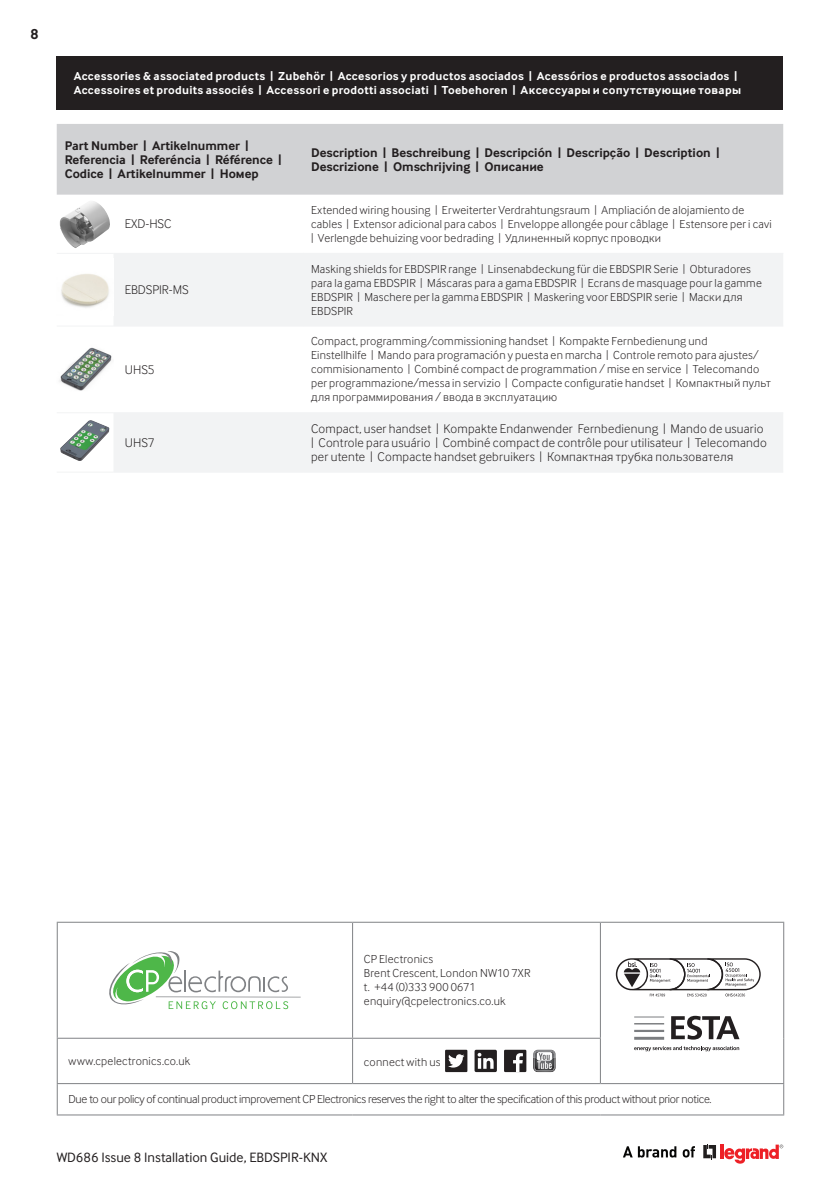
<style>
.page{position:relative;width:840px;height:1191px;background:#fff}
.page>*{position:absolute;margin:0;border:0;box-sizing:border-box;transform-origin:0 0}
.t1{font:700 15px "Inter Face";color:#231f20}
.Section_header_capti{font:14px "Inter Face";color:#231f20}
.N_PT_Description_-_C{font:300 13px/14px "Inter Face";letter-spacing:.015em;color:#231f20}
.sub_header{font:700 13px/14px "Inter Face";color:#231f20}
.N_PT_Description_-_C-2{font:700 13px/14px "Inter Face";color:#231f20}
.Caption_Copy_N{font:300 12px/14px "Inter Face";letter-spacing:.02em;color:#231f20}
.Sub_Heading{font:700 12px/14.4px "Inter Face";letter-spacing:.025em;color:#fff}
.Caption_Copy_N-2{font:300 12px "Inter Face";letter-spacing:-.02em;color:#231f20}
</style>
<div class="page">
<hr style="left:57px;top:921px;width:295px;height:1px;background:#808285">
<hr style="left:57px;top:922px;width:1px;height:115px;background:#808285">
<hr style="left:57px;top:1037px;width:295px;height:1px;background:#808285">
<hr style="left:57px;top:1038px;width:1px;height:45px;background:#808285">
<hr style="left:57px;top:1083px;width:295px;height:1px;background:#808285">
<hr style="left:57px;top:1084px;width:1px;height:30px;background:#808285">
<hr style="left:57px;top:1114px;width:295px;height:1px;background:#808285">
<hr style="left:352px;top:1114px;width:248px;height:1px;background:#808285">
<hr style="left:600px;top:1114px;width:183px;height:1px;background:#808285">
<hr style="left:352px;top:921px;width:248px;height:1px;background:#808285">
<hr style="left:352px;top:922px;width:1px;height:115px;background:#808285">
<hr style="left:600px;top:921px;width:183px;height:1px;background:#808285">
<hr style="left:599px;top:922px;width:1px;height:115px;background:#808285">
<hr style="left:782px;top:922px;width:1px;height:116px;background:#808285">
<hr style="left:352px;top:1037px;width:248px;height:1px;background:#808285">
<hr style="left:352px;top:1038px;width:1px;height:45px;background:#808285">
<hr style="left:599px;top:1038px;width:1px;height:45px;background:#808285">
<hr style="left:782px;top:1038px;width:1px;height:45px;background:#808285">
<hr style="left:352px;top:1083px;width:248px;height:1px;background:#808285">
<hr style="left:600px;top:1083px;width:183px;height:1px;background:#808285">
<hr style="left:782px;top:1084px;width:1px;height:30px;background:#808285">
<svg style="left:109px;top:951px;width:179px;height:58px"></svg>
<hr style="left:156px;top:996px;width:144px;height:1px;background:#808285">
<svg style="left:671px;top:1015px;width:68px;height:24px"></svg>
<svg style="left:634px;top:1046px;width:104px;height:5px"></svg>
<hr style="left:633px;top:1016px;width:30px;height:1px;background:#7b7d80">
<hr style="left:633px;top:1036px;width:30px;height:3px;background:#7b7d80">
<hr style="left:633px;top:1029px;width:30px;height:3px;background:#7b7d80">
<hr style="left:633px;top:1023px;width:30px;height:1px;background:#7b7d80">
<svg style="left:615px;top:958px;width:145px;height:38px"></svg>
<div style="left:474px;top:1049px;width:22px;height:23px;background:#231f20;border-radius:2px"></div>
<svg style="left:477px;top:1052px;width:16px;height:16px"></svg>
<div style="left:503px;top:1049px;width:23px;height:23px;background:#231f20"></div>
<svg style="left:513px;top:1053px;width:9px;height:19px"></svg>
<div style="left:445px;top:1049px;width:22px;height:23px;background:#231f20"></div>
<svg style="left:448px;top:1054px;width:16px;height:13px"></svg>
<svg style="left:533px;top:1049px;width:22px;height:23px"></svg>
<svg style="left:703px;top:1144px;width:12px;height:15px"></svg>
<hr style="left:720px;top:1144px;width:3px;height:15px;background:#ed2026">
<svg style="left:723px;top:1144px;width:59px;height:19px"></svg>
<svg style="left:623px;top:1146px;width:53px;height:11px"></svg>
<svg style="left:682px;top:1146px;width:12px;height:11px"></svg>
<div style="left:57px;top:124px;width:725px;height:71px;background:#d1d2d4"></div>
<svg style="left:114px;top:254px;width:668px;height:217px;fill:#f2f3f4"></svg>
<hr style="left:57px;top:253px;width:56px;height:1px;background:#f2f3f4">
<hr style="left:57px;top:325px;width:56px;height:1px;background:#f2f3f4">
<hr style="left:57px;top:412px;width:56px;height:1px;background:#f2f3f4">
<hr style="left:57px;top:471px;width:56px;height:1px;background:#f2f3f4">
<hr style="left:113px;top:253px;width:190px;height:1px;background:#f2f3f4">
<hr style="left:303px;top:253px;width:479px;height:1px;background:#f2f3f4">
<hr style="left:303px;top:325px;width:479px;height:1px;background:#f2f3f4">
<hr style="left:113px;top:325px;width:190px;height:1px;background:#f2f3f4">
<hr style="left:113px;top:412px;width:190px;height:1px;background:#f2f3f4">
<hr style="left:303px;top:412px;width:479px;height:1px;background:#f2f3f4">
<hr style="left:113px;top:471px;width:190px;height:1px;background:#f2f3f4">
<hr style="left:303px;top:471px;width:479px;height:1px;background:#f2f3f4">
<img style="left:59px;top:201px;width:51px;height:47px">
<img style="left:61px;top:274px;width:48px;height:34px">
<img style="left:59px;top:347px;width:53px;height:44px">
<img style="left:60px;top:420px;width:49px;height:41px">
<div style="left:57px;top:57px;width:725px;height:53px;background:#231f20"></div>
<p class="t1" style="left:30px;top:25px;width:10px">8</p>
<p class="Sub_Heading" style="left:74px;top:69px;width:668px">Accessories &amp; associated products | Zubehör | Accesorios y productos asociados | Acessórios e productos associados |<br>Accessoires et produits associés | Accessori e prodotti associati | Toebehoren | Аксессуары и сопутствующие товары</p>
<p class="N_PT_Description_-_C-2" style="left:65px;top:138px;width:218px">Part Number | Artikelnummer |<br>Referencia | Referéncia | Référence |<br>Codice | Artikelnummer | Номер</p>
<p class="sub_header" style="left:311px;top:145px;width:410px">Description | Beschreibung | Descripción | Descripção | Description |<br>Descrizione | Omschrijving | Описание</p>
<p class="N_PT_Description_-_C" style="left:125px;top:217px;width:48px">EXD-HSC</p>
<p class="Caption_Copy_N" style="left:311px;top:203px;width:462px">Extended wiring housing | Erweiterter Verdrahtungsraum | Ampliación de alojamiento de cables | Extensor adicional para cabos | Enveloppe allongée pour câblage | Estensore per i cavi | Verlengde behuizing voor bedrading | Удлиненный корпус проводки</p>
<p class="N_PT_Description_-_C" style="left:125px;top:283px;width:65px">EBDSPIR-MS</p>
<p class="N_PT_Description_-_C" style="left:125px;top:362px;width:31px">UHS5</p>
<p class="N_PT_Description_-_C" style="left:125px;top:435px;width:31px">UHS7</p>
<p class="Caption_Copy_N" style="left:311px;top:262px;width:452px">Masking shields for EBDSPIR range | Linsenabdeckung für die EBDSPIR Serie | Obturadores para la gama EBDSPIR | Máscaras para a gama EBDSPIR | Ecrans de masquage pour la gamme EBDSPIR | Maschere per la gamma EBDSPIR | Maskering voor EBDSPIR serie | Маски для EBDSPIR</p>
<p class="Caption_Copy_N" style="left:311px;top:334px;width:461px">Compact, programming/commissioning handset | Kompakte Fernbedienung und<br>Einstellhilfe | Mando para programación y puesta en marcha | Controle remoto para ajustes/ commisionamento | Combiné compact de programmation / mise en service | Telecomando per programmazione/messa in servizio | Compacte configuratie handset | Компактный пульт для программирования / ввода в эксплуатацию</p>
<p class="N_PT_Description_-_C" style="left:311px;top:421px;width:457px">Compact, user handset | Kompakte Endanwender Fernbedienung | Mando de usuario | Controle para usuário | Combiné compact de contrôle pour utilisateur | Telecomando per utente | Compacte handset gebruikers | Компактная трубка пользователя</p>
<p class="Caption_Copy_N" style="left:364px;top:952px;width:168px">CP Electronics<br>Brent Crescent, London NW10 7XR t. +44 (0)333 900 0671 enquiry@cpelectronics.co.uk</p>
<p class="Caption_Copy_N" style="left:69px;top:1053px;width:123px">www.cpelectronics.co.uk</p>
<p class="Caption_Copy_N" style="left:364px;top:1055px;width:78px">connect with us</p>
<p class="Caption_Copy_N-2" style="left:69px;top:1092px;width:644px">Due to our policy of continual product improvement CP Electronics reserves the right to alter the specification of this product without prior notice.</p>
<p class="Section_header_capti" style="left:57px;top:1149px;width:272px">WD686 Issue 8 Installation Guide, EBDSPIR-KNX</p>
</div>
